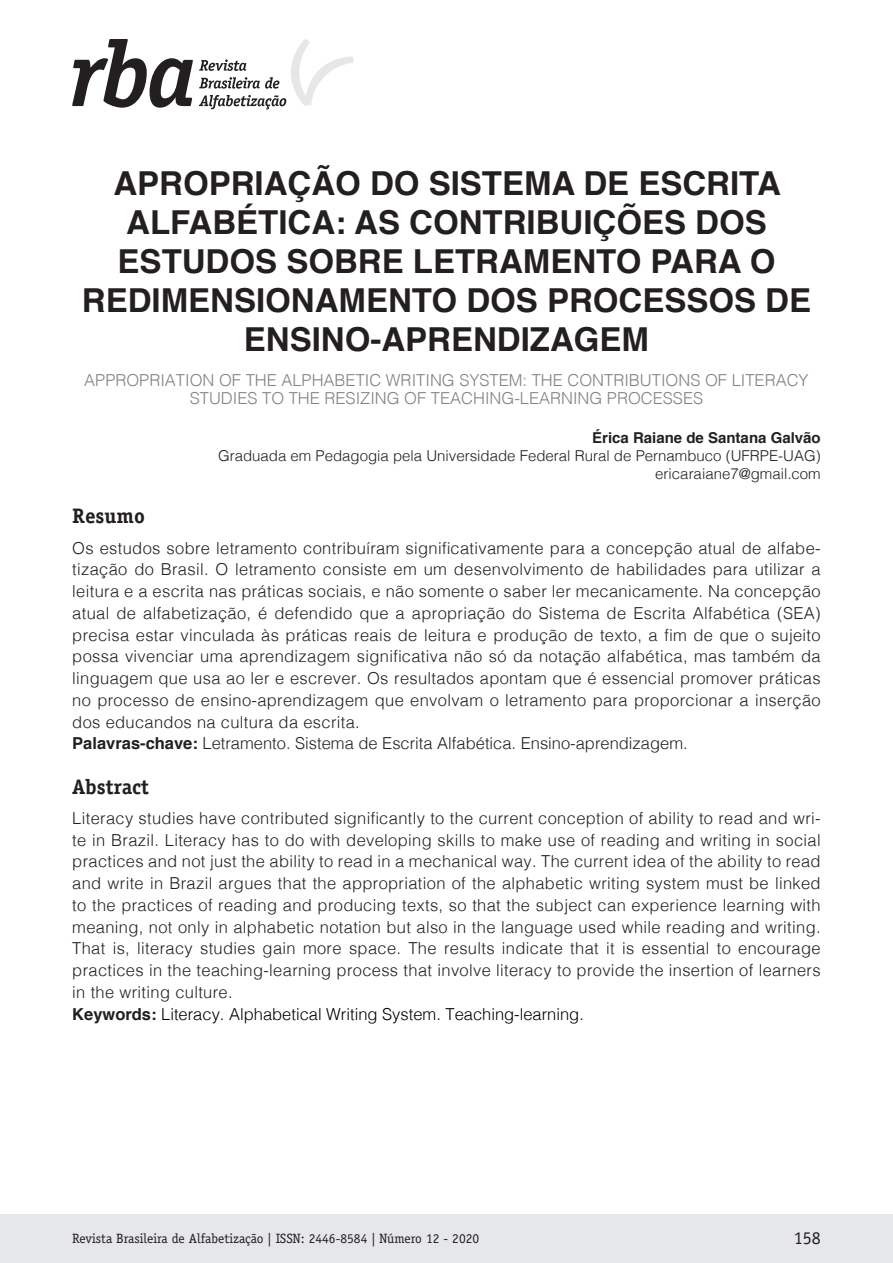
<style>
.page{position:relative;width:893px;height:1263px;background:#fff}
.page>*{position:absolute;margin:0;border:0;box-sizing:border-box;transform-origin:0 0}
._00_Titulo_Principal{font:700 33px/39px "Helvetica";color:#231f20;text-align:center}
._00_Titulo_Resumo_Ab{font:700 21px "Officina Serif Std";color:#231f20}
.t1{font:18px "Officina Serif Std";color:#231f20}
._00_Texto_Resumo_Abs{font:300 16.5px/21.8px "Helvetica";letter-spacing:.02em;color:#231f20;text-align:justify}
._00_Titulo_Principal-2{font:300 16.5px/18px "Helvetica";color:#808285;text-align:center}
._00_Texto_Resumo_Abs-2{font:300 16.5px "Helvetica";color:#231f20}
._00_Texto_Resumo_Abs-3{font:300 16.5px "Helvetica";color:#000}
._00_Dados_Autor{font:300 15px/18px "Helvetica";color:#231f20;text-align:right}
.t2{font:13.5px "Officina Serif Std";color:#231f20}
.s1{font-weight:700}
.s2{font-weight:700;color:#231f20}
</style>
<div class="page">
<div style="left:0;top:1215px;width:893px;height:48px;background:#e6e7e9"></div>
<svg style="left:72px;top:39px;width:121px;height:69px"></svg>
<svg style="left:199px;top:39px;width:155px;height:70px"></svg>
<p class="_00_Titulo_Principal" style="left:82px;top:164px;width:731px">APROPRIAÇÃO DO SISTEMA DE ESCRITA<br>ALFABÉTICA: AS CONTRIBUIÇÕES DOS<br>ESTUDOS SOBRE LETRAMENTO PARA O<br>REDIMENSIONAMENTO DOS PROCESSOS DE<br>ENSINO-APRENDIZAGEM</p>
<p class="_00_Titulo_Principal-2" style="left:84px;top:370px;width:726px">APPROPRIATION OF THE ALPHABETIC WRITING SYSTEM: THE CONTRIBUTIONS OF LITERACY<br>STUDIES TO THE RESIZING OF TEACHING-LEARNING PROCESSES</p>
<p class="_00_Dados_Autor" style="left:218px;top:428px;width:604px"><span class="s1">Érica Raiane de Santana Galvão<br></span>Graduada em Pedagogia pela Universidade Federal Rural de Pernambuco (UFRPE-UAG) ericaraiane7@gmail.com</p>
<p class="_00_Titulo_Resumo_Ab" style="left:72px;top:503px;width:74px">Resumo</p>
<p class="_00_Texto_Resumo_Abs" style="left:72px;top:536px;width:750px">Os estudos sobre letramento contribuíram significativamente para a concepção atual de alfabe&shy;tização do Brasil. O letramento consiste em um desenvolvimento de habilidades para utilizar a leitura e a escrita nas práticas sociais, e não somente o saber ler mecanicamente. Na concepção atual de alfabetização, é defendido que a apropriação do Sistema de Escrita Alfabética (SEA) precisa estar vinculada às práticas reais de leitura e produção de texto, a fim de que o sujeito possa vivenciar uma aprendizagem significativa não só da notação alfabética, mas também da linguagem que usa ao ler e escrever. Os resultados apontam que é essencial promover práticas no processo de ensino-aprendizagem que envolvam o letramento para proporcionar a inserção dos educandos na cultura da escrita.</p>
<p class="_00_Texto_Resumo_Abs-2" style="left:72px;top:729px;width:617px"><span class="s1">Palavras-chave:</span> Letramento. Sistema de Escrita Alfabética. Ensino-aprendizagem.</p>
<p class="_00_Titulo_Resumo_Ab" style="left:72px;top:773px;width:78px">Abstract</p>
<p class="_00_Texto_Resumo_Abs" style="left:72px;top:806px;width:750px">Literacy studies have contributed significantly to the current conception of ability to read and wri&shy;te in Brazil. Literacy has to do with developing skills to make use of reading and writing in social practices and not just the ability to read in a mechanical way. The current idea of the ability to read and write in Brazil argues that the appropriation of the alphabetic writing system must be linked to the practices of reading and producing texts, so that the subject can experience learning with meaning, not only in alphabetic notation but also in the language used while reading and writing.<br>That is, literacy studies gain more space. The results indicate that it is essential to encourage practices in the teaching-learning process that involve literacy to provide the insertion of learners in the writing culture.</p>
<p class="_00_Texto_Resumo_Abs-3" style="left:72px;top:1000px;width:513px"><span class="s2">Keywords:</span> Literacy. Alphabetical Writing System. Teaching-learning.</p>
<p class="t2" style="left:72px;top:1230px;width:408px">Revista Brasileira de Alfabetização | ISSN: 2446-8584 | Número 12 - 2020</p>
<p class="t1" style="left:794px;top:1227px;width:28px">158</p>
</div>
